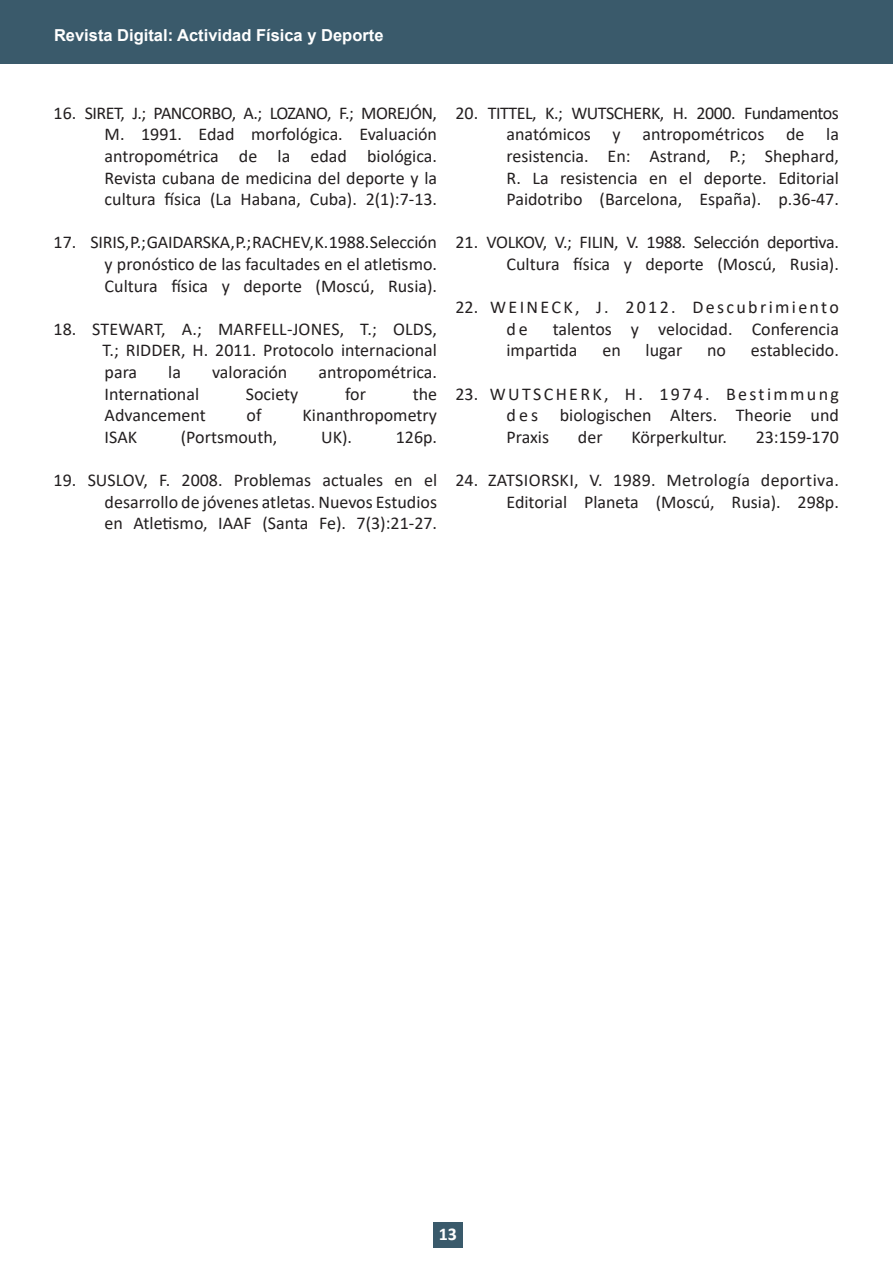
<style>
.page{position:relative;width:893px;height:1263px;background:#fff}
.page>*{position:absolute;margin:0;border:0;box-sizing:border-box;transform-origin:0 0}
.t1{font:18px/21.6px "Calibri";color:#231f20;text-align:justify}
.t2{font:18px/21.6px "Calibri";letter-spacing:-.02em;color:#231f20;text-align:right}
.t3{font:18px/21.6px "Calibri";letter-spacing:.13em;color:#231f20}
.t4{font:700 18px "Calibri";color:#fff}
.t5{font:700 16.5px "Arial";color:#fff}
</style>
<div class="page">
<div style="left:433px;top:1222px;width:30px;height:26px;background:#3a5a6b"></div>
<div style="left:0;top:1px;width:893px;height:63px;background:#3a5a6b"></div>
<p class="t5" style="left:54px;top:24px;width:331px">Revista Digital: Actividad Física y Deporte</p>
<p class="t1" style="left:105px;top:102px;width:334px;text-indent:-51px">16. SIRET, J.; PANCORBO, A.; LOZANO, F.; MOREJÓN, M. 1991. Edad morfológica. Evaluación antropométrica de la edad biológica.<br>Revista cubana de medicina del deporte y la cultura física (La Habana, Cuba). 2(1):7-13.</p>
<p class="t1" style="left:105px;top:231px;width:334px;text-indent:-51px">17. SIRIS, P.; GAIDARSKA, P.; RACHEV, K. 1988. Selección y pronóstico de las facultades en el atletismo.<br>Cultura física y deporte (Moscú, Rusia).</p>
<p class="t1" style="left:54px;top:318px;width:385px">18. STEWART, A.; MARFELL-JONES, T.; OLDS,</p>
<p class="t1" style="left:103px;top:339px;width:336px">T.; RIDDER, H. 2011. Protocolo internacional para</p>
<p class="t1" style="left:168px;top:361px;width:14px">la</p>
<p class="t1" style="left:212px;top:361px;width:77px">valoración</p>
<p class="t1" style="left:318px;top:361px;width:120px">antropométrica.</p>
<p class="t1" style="left:105px;top:382px;width:96px">International</p>
<p class="t1" style="left:246px;top:382px;width:54px">Society</p>
<p class="t1" style="left:345px;top:382px;width:22px">for</p>
<p class="t1" style="left:413px;top:382px;width:26px">the</p>
<p class="t1" style="left:105px;top:404px;width:103px">Advancement</p>
<p class="t1" style="left:247px;top:404px;width:16px">of</p>
<p class="t1" style="left:303px;top:404px;width:136px">Kinanthropometry</p>
<p class="t1" style="left:105px;top:426px;width:34px">ISAK</p>
<p class="t1" style="left:181px;top:426px;width:98px">(Portsmouth,</p>
<p class="t1" style="left:321px;top:426px;width:32px">UK).</p>
<p class="t1" style="left:396px;top:426px;width:43px">126p.</p>
<p class="t1" style="left:105px;top:469px;width:334px;text-indent:-51px">19. SUSLOV, F. 2008. Problemas actuales en el desarrollo de jóvenes atletas. Nuevos Estudios en Atletismo, IAAF (Santa Fe). 7(3):21-27.</p>
<p class="t1" style="left:506px;top:102px;width:334px;text-indent:-51px">20. TITTEL, K.; WUTSCHERK, H. 2000. Fundamentos anatómicos y antropométricos de la resistencia. En: Astrand, P.; Shephard, R. La resistencia en el deporte. Editorial Paidotribo (Barcelona, España). p.36-47.</p>
<p class="t2" style="left:455px;top:231px;width:385px">21. VOLKOV, V.; FILIN, V. 1988. Selección deportiva.<br>Cultura física y deporte (Moscú, Rusia).</p>
<p class="t3" style="left:506px;top:296px;width:334px;text-indent:-51px">22. WEINECK, J. 2012. Descubrimiento de</p>
<p class="t1" style="left:506px;top:318px;width:334px;text-indent:46px">talentos y velocidad. Conferencia impartida</p>
<p class="t1" style="left:602px;top:339px;width:20px">en</p>
<p class="t1" style="left:646px;top:339px;width:38px">lugar</p>
<p class="t1" style="left:707px;top:339px;width:20px">no</p>
<p class="t1" style="left:751px;top:339px;width:89px">establecido.</p>
<p class="t1" style="left:506px;top:382px;width:334px;text-indent:-51px">23. WUTSCHERK, H. 1974. Bestimmung d e s biologischen Alters. Theorie und Praxis</p>
<p class="t1" style="left:578px;top:426px;width:26px">der</p>
<p class="t1" style="left:631px;top:426px;width:97px">Körperkultur.</p>
<p class="t1" style="left:756px;top:426px;width:85px">23:159-170</p>
<p class="t1" style="left:455px;top:469px;width:385px;text-align:right">24. ZATSIORSKI, V. 1989. Metrología deportiva.<br>Editorial Planeta (Moscú, Rusia). 298p.</p>
<p class="t4" style="left:439px;top:1221px;width:20px">13</p>
</div>
